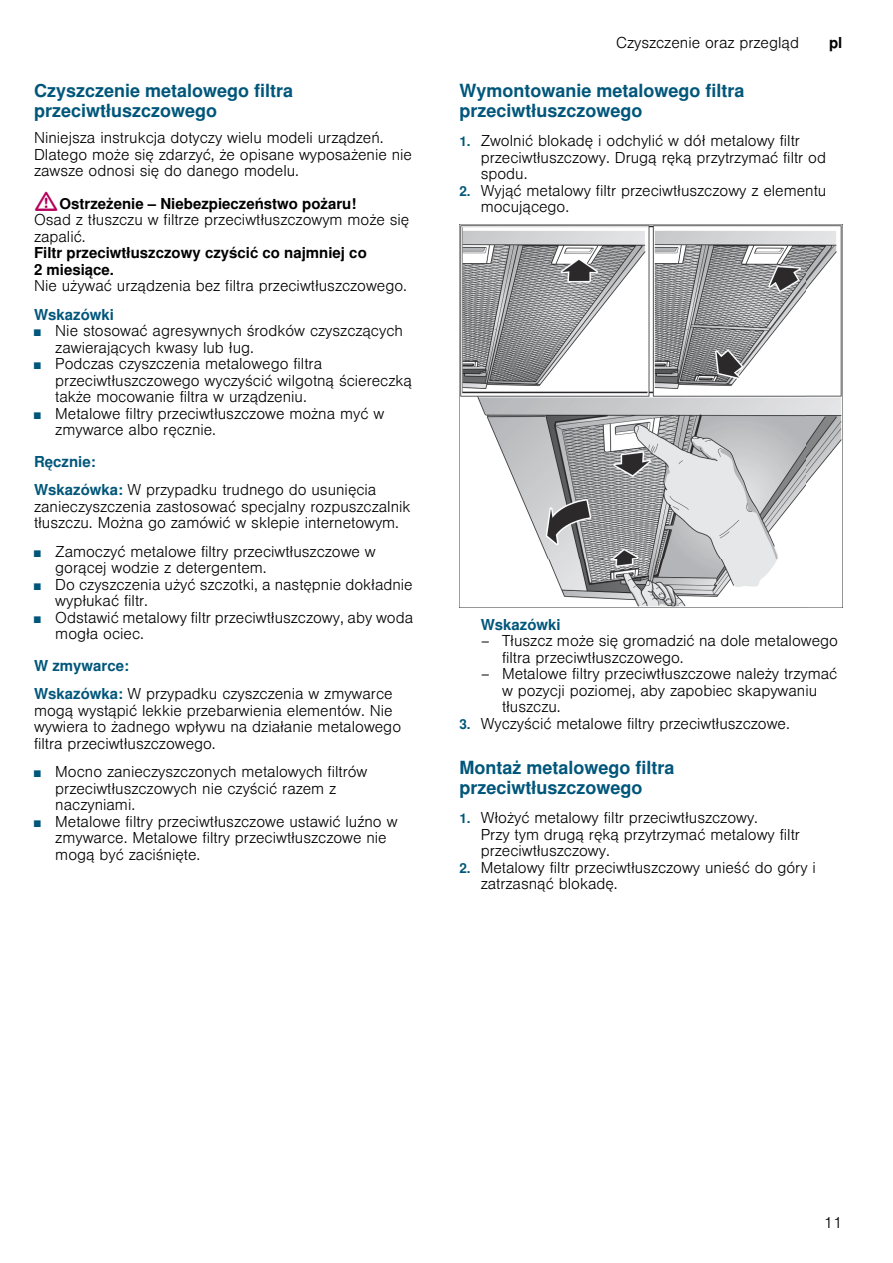
<style>
.page{position:relative;width:893px;height:1263px;background:#fff}
.page>*{position:absolute;margin:0;border:0;box-sizing:border-box;transform-origin:0 0}
.t1{font:700 18px/19.5px "Nimbus San L";color:#00567a}
.t2{font:300 15px/16.5px "Nimbus San L";color:#000}
.t3{font:700 15px/16.5px "Nimbus San L";color:#000}
.t4{font:700 15px "Nimbus San L";color:#00567a}
.s1{font-family:"BSH Symb All";font-weight:400;font-size:21px;color:#b5015b}
.s2{font-weight:700}
.s3{font-size:9px;color:#00567a}
.s4{font-weight:700;color:#00567a}
.s5{font-weight:700;font-size:13.5px;color:#00567a}
</style>
<div class="page">
<img style="left:459px;top:225px;width:383px;height:382px">
<p class="t1" style="left:34px;top:80px;width:261px">Czyszczenie metalowego filtra przeciwtłuszczowego</p>
<p class="t2" style="left:34px;top:128px;width:379px">Niniejsza instrukcja dotyczy wielu modeli urządzeń.<br>Dlatego może się zdarzyć, że opisane wyposażenie nie zawsze odnosi się do danego modelu.</p>
<p class="t2" style="left:34px;top:194px;width:377px"><span class="s1">:</span><span class="s2">Ostrzeżenie – Niebezpieczeństwo pożaru!<br></span>Osad z tłuszczu w filtrze przeciwtłuszczowym może się zapalić.</p>
<p class="t3" style="left:34px;top:244px;width:334px">Filtr przeciwtłuszczowy czyścić co najmniej co<br>2 miesiące.</p>
<p class="t2" style="left:34px;top:276px;width:374px">Nie używać urządzenia bez filtra przeciwtłuszczowego.</p>
<p class="t4" style="left:34px;top:305px;width:82px">Wskazówki</p>
<p class="t2" style="left:55px;top:321px;width:349px;text-indent:-21px"><span class="s3">■</span> Nie stosować agresywnych środków czyszczących zawierających kwasy lub ług.</p>
<p class="t2" style="left:55px;top:354px;width:358px;text-indent:-21px"><span class="s3">■</span> Podczas czyszczenia metalowego filtra przeciwtłuszczowego wyczyścić wilgotną ściereczką także mocowanie filtra w urządzeniu.</p>
<p class="t2" style="left:55px;top:404px;width:330px;text-indent:-21px"><span class="s3">■</span> Metalowe filtry przeciwtłuszczowe można myć w zmywarce albo ręcznie.</p>
<p class="t2" style="left:34px;top:446px;width:344px;line-height:28.5px"><span class="s4">Ręcznie:<br>Wskazówka:</span> W przypadku trudnego do usunięcia</p>
<p class="t2" style="left:34px;top:497px;width:378px">zanieczyszczenia zastosować specjalny rozpuszczalnik tłuszczu. Można go zamówić w sklepie internetowym.</p>
<p class="t2" style="left:55px;top:542px;width:322px;text-indent:-21px"><span class="s3">■</span> Zamoczyć metalowe filtry przeciwtłuszczowe w gorącej wodzie z detergentem.</p>
<p class="t2" style="left:55px;top:575px;width:359px;text-indent:-21px"><span class="s3">■</span> Do czyszczenia użyć szczotki, a następnie dokładnie wypłukać filtr.</p>
<p class="t2" style="left:55px;top:608px;width:359px;text-indent:-21px"><span class="s3">■</span> Odstawić metalowy filtr przeciwtłuszczowy, aby woda mogła ociec.</p>
<p class="t2" style="left:34px;top:650px;width:360px;line-height:28.5px"><span class="s4">W zmywarce:<br>Wskazówka:</span> W przypadku czyszczenia w zmywarce</p>
<p class="t2" style="left:34px;top:701px;width:368px">mogą wystąpić lekkie przebarwienia elementów. Nie wywiera to żadnego wpływu na działanie metalowego filtra przeciwtłuszczowego.</p>
<p class="t2" style="left:55px;top:762px;width:313px;text-indent:-21px"><span class="s3">■</span> Mocno zanieczyszczonych metalowych filtrów przeciwtłuszczowych nie czyścić razem z naczyniami.</p>
<p class="t2" style="left:55px;top:812px;width:344px;text-indent:-21px"><span class="s3">■</span> Metalowe filtry przeciwtłuszczowe ustawić luźno w zmywarce. Metalowe filtry przeciwtłuszczowe nie mogą być zaciśnięte.</p>
<p class="t2" style="left:616px;top:33px;width:184px">Czyszczenie oraz przegląd</p>
<p class="t3" style="left:829px;top:34px;width:15px">pl</p>
<p class="t1" style="left:459px;top:80px;width:287px">Wymontowanie metalowego filtra przeciwtłuszczowego</p>
<p class="t2" style="left:480px;top:131px;width:347px;text-indent:-21px"><span class="s5">1.</span> Zwolnić blokadę i odchylić w dół metalowy filtr przeciwtłuszczowy. Drugą ręką przytrzymać filtr od spodu.</p>
<p class="t2" style="left:480px;top:181px;width:347px;text-indent:-21px"><span class="s5">2.</span> Wyjąć metalowy filtr przeciwtłuszczowy z elementu mocującego.</p>
<p class="t4" style="left:480px;top:615px;width:82px">Wskazówki</p>
<p class="t2" style="left:502px;top:631px;width:337px;text-indent:-21px">– Tłuszcz może się gromadzić na dole metalowego filtra przeciwtłuszczowego.</p>
<p class="t2" style="left:502px;top:664px;width:337px;text-indent:-21px">– Metalowe filtry przeciwtłuszczowe należy trzymać w pozycji poziomej, aby zapobiec skapywaniu tłuszczu.</p>
<p class="t2" style="left:459px;top:714px;width:332px"><span class="s5">3.</span> Wyczyścić metalowe filtry przeciwtłuszczowe.</p>
<p class="t1" style="left:459px;top:758px;width:217px">Montaż metalowego filtra przeciwtłuszczowego</p>
<p class="t2" style="left:480px;top:808px;width:321px;text-indent:-21px"><span class="s5">1.</span> Włożyć metalowy filtr przeciwtłuszczowy.<br>Przy tym drugą ręką przytrzymać metalowy filtr przeciwtłuszczowy.</p>
<p class="t2" style="left:480px;top:858px;width:337px;text-indent:-21px"><span class="s5">2.</span> Metalowy filtr przeciwtłuszczowy unieść do góry i zatrzasnąć blokadę.</p>
<p class="t2" style="left:824px;top:1213px;width:20px">11</p>
</div>
